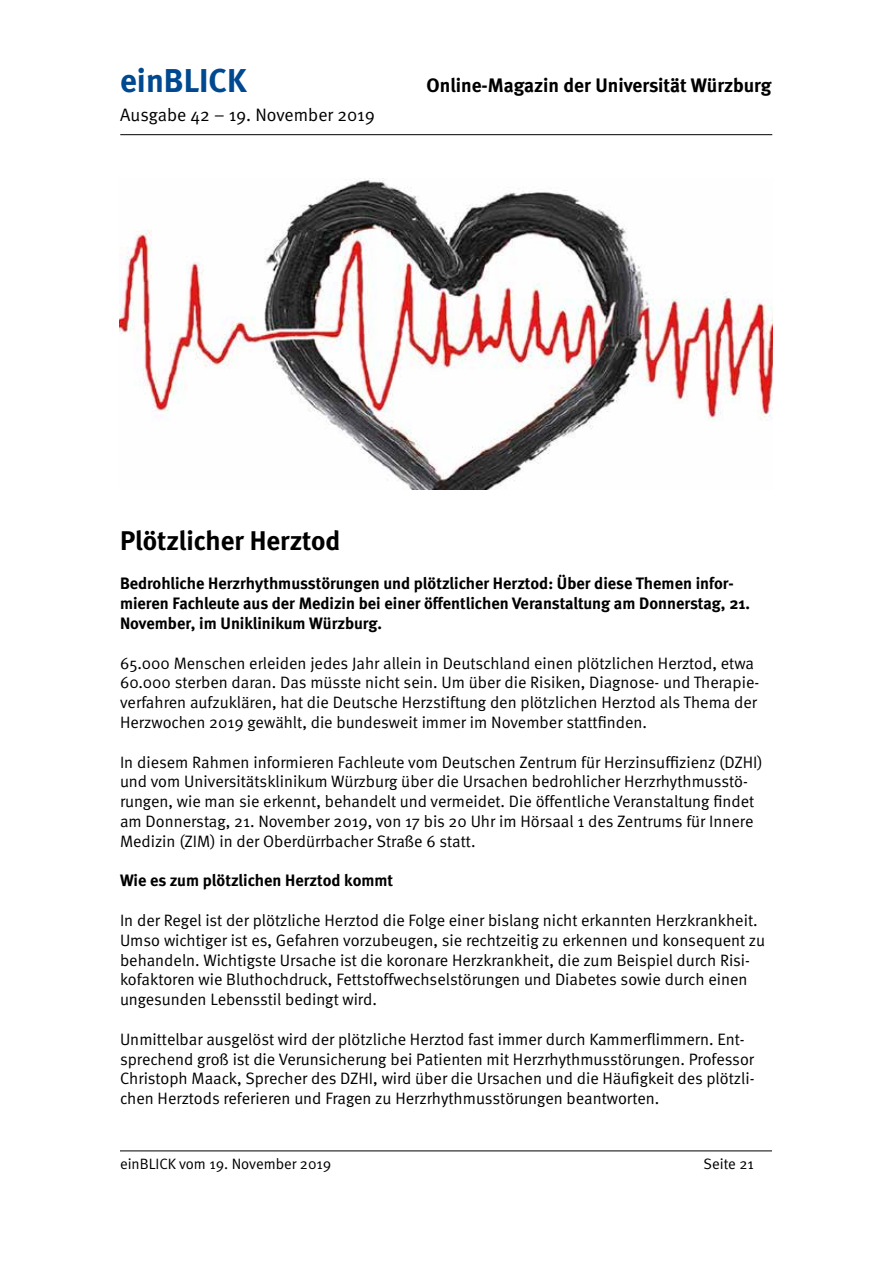
<style>
.page{position:relative;width:893px;height:1263px;background:#fff}
.page>*{position:absolute;margin:0;border:0;box-sizing:border-box;transform-origin:0 0}
.t1{font:700 33px "Meta";color:#004990}
.t2{font:700 27px "Meta";color:#000}
.t3{font:700 19.5px "Meta";color:#000}
.t4{font:18px "Meta Normal";color:#000}
.t5{font:16.5px/19.8px "Meta Normal";color:#000}
.t6{font:16.5px "Meta Normal Roman 2";color:#000}
.t7{font:700 16.5px/19.8px "Meta";color:#000}
.t8{font:15px "Meta Normal";color:#000}
.s1{font-family:"Meta Normal"}
</style>
<div class="page">
<hr style="left:120px;top:134px;width:652px;height:1px;background:#000">
<hr style="left:120px;top:1150px;width:652px;height:1px;background:#000">
<img style="left:120px;top:180px;width:652px;height:310px">
<h1 class="t1" style="left:120px;top:61px;width:128px">einBLICK</h1>
<p class="t3" style="left:427px;top:74px;width:346px">Online-Magazin der Universität Würzburg</p>
<p class="t4" style="left:120px;top:105px;width:256px">Ausgabe 42 – 19. November 2019</p>
<h2 class="t2" style="left:120px;top:524px;width:222px">Plötzlicher Herztod</h2>
<p class="t7" style="left:120px;top:573px;width:631px">Bedrohliche Herzrhythmusstörungen und plötzlicher Herztod: Über diese Themen infor&shy;mieren Fachleute aus der Medizin bei einer öffentlichen Veranstaltung am Donnerstag, 21.<br>November, im Uniklinikum Würzburg.</p>
<p class="t5" style="left:120px;top:653px;width:641px">65.000 Menschen erleiden jedes Jahr allein in Deutschland einen plötzlichen Herztod, etwa<br>60.000 sterben daran. Das müsste nicht sein. Um über die Risiken, Diagnose- und Therapie&shy;verfahren aufzuklären, hat die Deutsche Herzstiftung den plötzlichen Herztod als Thema der</p>
<p class="t6" style="left:120px;top:713px;width:529px">Herzwochen 2019 gewählt, die bundesweit immer im November stattfinden.</p>
<p class="t6" style="left:120px;top:752px;width:644px">In diesem Rahmen informieren Fachleute vom Deutschen Zentrum für Herzinsuffizienz (DZHI)</p>
<p class="t5" style="left:120px;top:771px;width:629px">und vom Universitätsklinikum Würzburg über die Ursachen bedrohlicher Herzrhythmusstö-</p>
<p class="t6" style="left:120px;top:792px;width:636px">rungen, wie man sie erkennt, behandelt und vermeidet. Die öffentliche Veranstaltung findet</p>
<p class="t5" style="left:120px;top:811px;width:635px">am Donnerstag, 21. November 2019, von 17 bis 20 Uhr im Hörsaal 1 des Zentrums für Innere<br>Medizin (ZIM) in der Oberdürrbacher Straße 6 statt.</p>
<p class="t7" style="left:120px;top:870px;width:275px">Wie es zum plötzlichen Herztod kommt</p>
<p class="t5" style="left:120px;top:910px;width:646px">In der Regel ist der plötzliche Herztod die Folge einer bislang nicht erkannten Herzkrankheit.<br>Umso wichtiger ist es, Gefahren vorzubeugen, sie rechtzeitig zu erkennen und konsequent zu behandeln. Wichtigste Ursache ist die koronare Herzkrankheit, die zum Beispiel durch Risi&shy;kofaktoren wie Bluthochdruck, Fettstoffwechselstörungen und Diabetes sowie durch einen ungesunden Lebensstil bedingt wird.</p>
<p class="t6" style="left:120px;top:1029px;width:626px">Unmittelbar ausgelöst wird der plötzliche Herztod fast immer durch Kammerflimmern. Ent<span class="s1">-</span></p>
<p class="t5" style="left:120px;top:1049px;width:636px">sprechend groß ist die Verunsicherung bei Patienten mit Herzrhythmusstörungen. Professor</p>
<p class="t6" style="left:120px;top:1069px;width:636px">Christoph Maack, Sprecher des DZHI, wird über die Ursachen und die Häufigkeit des plötzli<span class="s1">-</span></p>
<p class="t5" style="left:120px;top:1088px;width:541px">chen Herztods referieren und Fragen zu Herzrhythmusstörungen beantworten.</p>
<p class="t8" style="left:120px;top:1155px;width:213px">einBLICK vom 19. November 2019</p>
<p class="t8" style="left:704px;top:1155px;width:52px">Seite 21</p>
</div>
